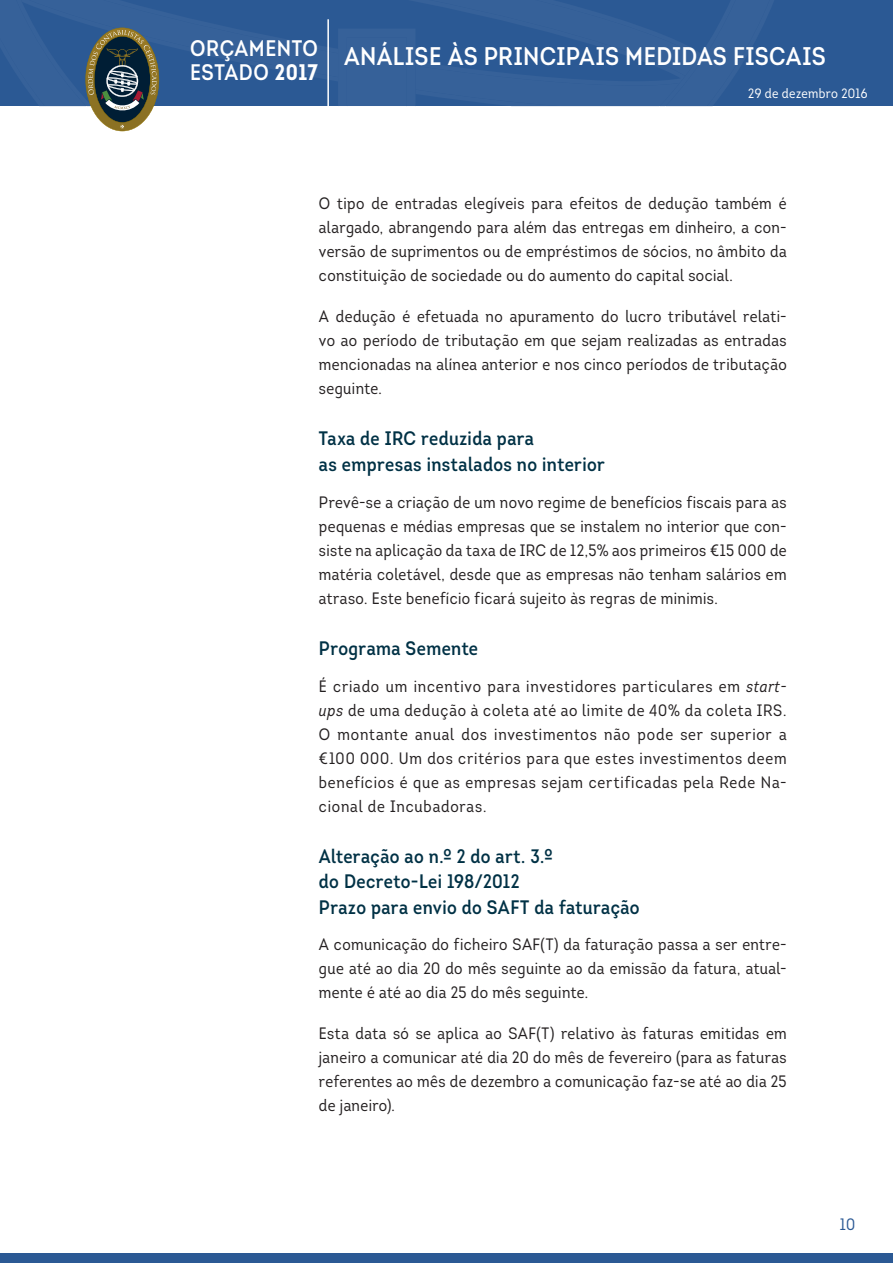
<style>
.page{position:relative;width:893px;height:1263px;background:#fff}
.page>*{position:absolute;margin:0;border:0;box-sizing:border-box;transform-origin:0 0}
.t1{font:600 25.5px "Intro Condensed";letter-spacing:.01em;color:#fff}
.t2{font:600 22.5px/24px "Intro Condensed";letter-spacing:.025em;color:#fff}
.SIB1{font:600 19.5px/25.5px "Intro Condensed";letter-spacing:.02em;color:#003145}
.TEXTO{font:16.5px/24px "Intro Condensed";letter-spacing:.025em;color:#231f20;text-align:justify}
.t3{font:16.5px "Intro Condensed";color:#2b5994}
.t4{font:13.5px "Intro Condensed";letter-spacing:.025em;color:#fff}
.s1{font-weight:700}
.s2{font-style:italic}
</style>
<div class="page">
<div style="left:0;top:1253px;width:893px;height:10px;background:#2b5994"></div>
<div style="left:0;top:0;width:893px;height:106px;background:#2b5994"></div>
<svg style="left:0;top:0;width:774px;height:106px"></svg>
<svg style="left:85px;top:28px;width:74px;height:103px"></svg>
<hr style="left:327px;top:19px;width:2px;height:138px;background:#fff">
<h2 class="t2" style="left:190px;top:36px;width:129px">ORÇAMENTO<br>ESTADO <span class="s1">2017</span></h2>
<h1 class="t1" style="left:344px;top:40px;width:483px">ANÁLISE ÀS PRINCIPAIS MEDIDAS FISCAIS</h1>
<p class="t4" style="left:748px;top:85px;width:121px">29 de dezembro 2016</p>
<p class="TEXTO" style="left:319px;top:192px;width:469px">O tipo de entradas elegíveis para efeitos de dedução também é alargado, abrangendo para além das entregas em dinheiro, a con&shy;versão de suprimentos ou de empréstimos de sócios, no âmbito da constituição de sociedade ou do aumento do capital social.</p>
<p class="TEXTO" style="left:319px;top:305px;width:469px">A dedução é efetuada no apuramento do lucro tributável relati&shy;vo ao período de tributação em que sejam realizadas as entradas mencionadas na alínea anterior e nos cinco períodos de tributação seguinte.</p>
<p class="SIB1" style="left:319px;top:426px;width:287px">Taxa de IRC reduzida para<br>as empresas instalados no interior</p>
<p class="TEXTO" style="left:319px;top:490px;width:469px">Prevê-se a criação de um novo regime de benefícios fiscais para as pequenas e médias empresas que se instalem no interior que con&shy;siste na aplicação da taxa de IRC de 12,5% aos primeiros €15 000 de matéria coletável, desde que as empresas não tenham salários em atraso. Este benefício ficará sujeito às regras de minimis.</p>
<p class="SIB1" style="left:319px;top:635px;width:161px">Programa Semente</p>
<p class="TEXTO" style="left:319px;top:674px;width:469px">É criado um incentivo para investidores particulares em <span class="s2">start&shy;ups</span> de uma dedução à coleta até ao limite de 40% da coleta IRS.<br>O montante anual dos investimentos não pode ser superior a €100 000. Um dos critérios para que estes investimentos deem benefícios é que as empresas sejam certificadas pela Rede Na&shy;cional de Incubadoras.</p>
<p class="SIB1" style="left:319px;top:843px;width:322px">Alteração ao n.º 2 do art. 3.º<br>do Decreto-Lei 198/2012<br>Prazo para envio do SAFT da faturação</p>
<p class="TEXTO" style="left:319px;top:932px;width:469px">A comunicação do ficheiro SAF(T) da faturação passa a ser entre&shy;gue até ao dia 20 do mês seguinte ao da emissão da fatura, atual&shy;mente é até ao dia 25 do mês seguinte.</p>
<p class="TEXTO" style="left:319px;top:1021px;width:469px">Esta data só se aplica ao SAF(T) relativo às faturas emitidas em janeiro a comunicar até dia 20 do mês de fevereiro (para as faturas referentes ao mês de dezembro a comunicação faz-se até ao dia 25 de janeiro).</p>
<p class="t3" style="left:840px;top:1214px;width:17px">10</p>
</div>
